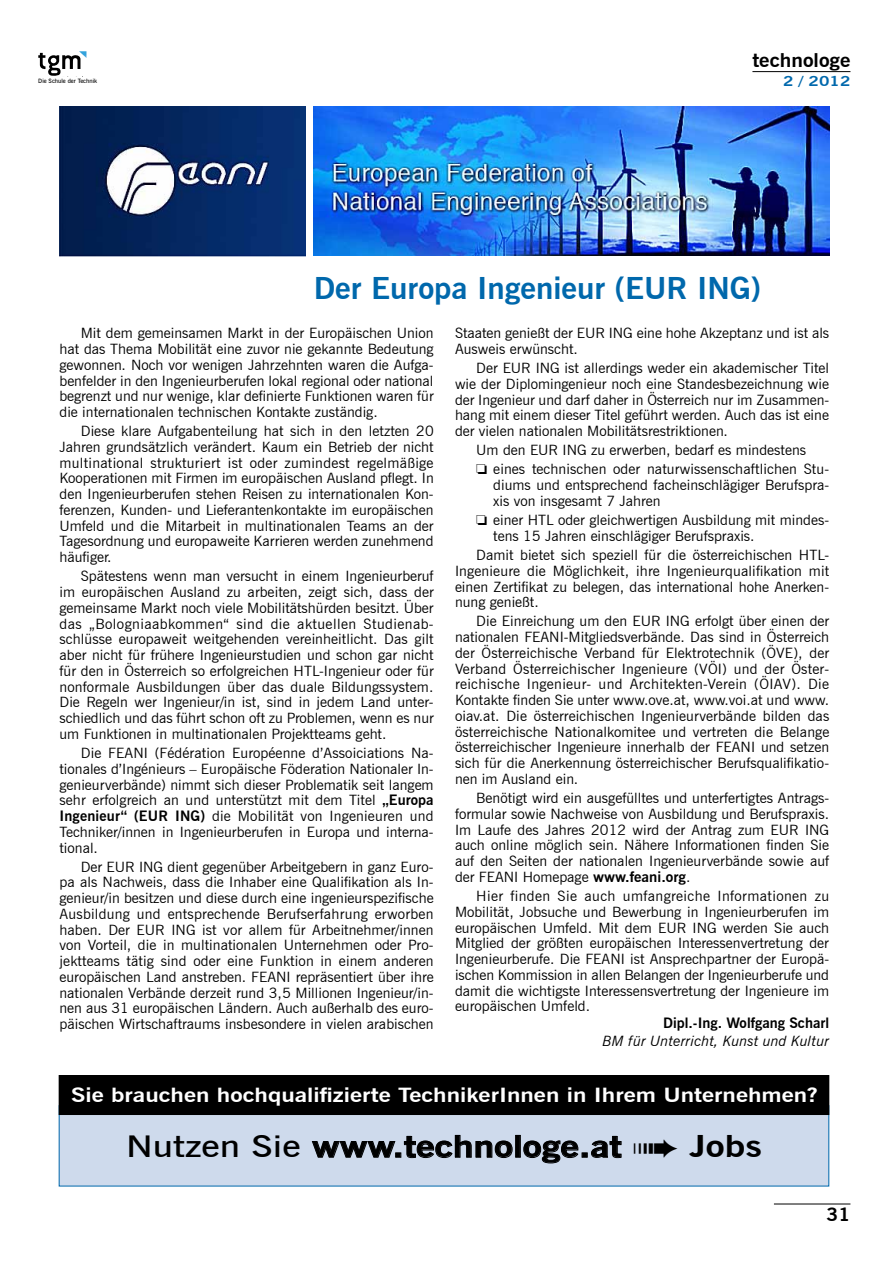
<style>
.page{position:relative;width:893px;height:1263px;background:#fff}
.page>*{position:absolute;margin:0;border:0;box-sizing:border-box;transform-origin:0 0}
.titel{font:700 30px "News Gothic BT";color:#000;scale:1.25 1}
.titel-2{font:700 30px "News Gothic BT";color:#0068ac;scale:1.05 1}
.titel_2_umschlag{font:700 19.5px "News Gothic BT";color:#fff;scale:1.25 1}
.t1{font:700 18.9px "News Gothic BT";color:#000;scale:1.11 1}
.t2{font:700 18px "News Gothic BT";color:#000;scale:1.1 1}
.fließtext{font:14.25px/15.8px "News Gothic BT";color:#000;text-align:justify}
.fließ_punkt{font:14.25px/15.8px "News Gothic BT";color:#000;text-align:justify}
.autor_untertitel_ks{font:italic 14.25px "News Gothic BT";color:#000}
.autor{font:700 14.25px "News Gothic BT";color:#000}
.t3{font:700 13.5px "News Gothic BT";color:#0068ac;scale:1.28 1}
.t4{font:600 6px "News Gothic BT";color:#000}
.s1{font-weight:700}
.s2{font-family:"Dixieland Normal"}
.s3{font-weight:600}
</style>
<div class="page">
<hr style="left:774px;top:1203px;width:76px;height:1px;background:#000">
<hr style="left:752px;top:71px;width:98px;height:1px;background:#000">
<svg style="left:38px;top:51px;width:48px;height:25px"></svg>
<div style="left:59px;top:1106px;width:770px;height:80px;background:#cedaec"></div>
<svg style="left:312px;top:1135px;width:201px;height:24px"></svg>
<div style="left:515px;top:1135px;width:6px;height:22px;border:1px solid #000"></div>
<svg style="left:523px;top:1136px;width:99px;height:27px"></svg>
<div style="left:59px;top:1075px;width:770px;height:39px;background:#000"></div>
<div style="left:59px;top:1075px;width:770px;height:40px;border:1px solid #000"></div>
<img style="left:314px;top:107px;width:515px;height:149px">
<img style="left:60px;top:106px;width:245px;height:150px">
<h3 class="t1" style="left:752px;top:49px;width:90px">technologe</h3>
<p class="t4" style="left:38px;top:77px;width:60px">Die Schule der Technik</p>
<p class="t3" style="left:783px;top:73px;width:54px">2 / 2012</p>
<p class="titel-2" style="left:314px;top:270px;width:428px">Der Europa Ingenieur (EUR ING)</p>
<p class="fließtext" style="left:60px;top:325px;width:376px;text-indent:21px">Mit dem gemeinsamen Markt in der Europäischen Union hat das Thema Mobilität eine zuvor nie gekannte Bedeutung gewonnen. Noch vor wenigen Jahrzehnten waren die Aufga&shy;benfelder in den Ingenieurberufen lokal regional oder national begrenzt und nur wenige, klar definierte Funktionen waren für die internationalen technischen Kontakte zuständig.</p>
<p class="fließtext" style="left:60px;top:423px;width:376px;text-indent:21px">Diese klare Aufgabenteilung hat sich in den letzten 20<br>Jahren grundsätzlich verändert. Kaum ein Betrieb der nicht multinational strukturiert ist oder zumindest regelmäßige Kooperationen mit Firmen im europäischen Ausland pflegt. In den Ingenieurberufen stehen Reisen zu internationalen Kon&shy;ferenzen, Kunden- und Lieferantenkontakte im europäischen Umfeld und die Mitarbeit in multinationalen Teams an der Tagesordnung und europaweite Karrieren werden zunehmend häufiger.</p>
<p class="fließtext" style="left:60px;top:568px;width:376px;text-indent:21px">Spätestens wenn man versucht in einem Ingenieurberuf im europäischen Ausland zu arbeiten, zeigt sich, dass der gemeinsame Markt noch viele Mobilitätshürden besitzt. Über das „Bologniaabkommen“ sind die aktuellen Studienab&shy;schlüsse europaweit weitgehenden vereinheitlicht. Das gilt aber nicht für frühere Ingenieurstudien und schon gar nicht für den in Österreich so erfolgreichen HTL-Ingenieur oder für nonformale Ausbildungen über das duale Bildungssystem.<br>Die Regeln wer Ingenieur/in ist, sind in jedem Land unter&shy;schiedlich und das führt schon oft zu Problemen, wenn es nur um Funktionen in multinationalen Projektteams geht.</p>
<p class="fließtext" style="left:60px;top:745px;width:376px;text-indent:21px">Die FEANI (Fédération Européenne d’Assoiciations Na&shy;tionales d’Ingénieurs – Europäische Föderation Nationaler In&shy;genieurverbände) nimmt sich dieser Problematik seit langem sehr erfolgreich an und unterstützt mit dem Titel <span class="s1">„Europa Ingenieur“ (EUR ING)</span> die Mobilität von Ingenieuren und Techniker/innen in Ingenieurberufen in Europa und interna&shy;tional.</p>
<p class="fließtext" style="left:60px;top:859px;width:376px;text-indent:21px">Der EUR ING dient gegenüber Arbeitgebern in ganz Euro&shy;pa als Nachweis, dass die Inhaber eine Qualifikation als In&shy;genieur/in besitzen und diese durch eine ingenieurspezifische Ausbildung und entsprechende Berufserfahrung erworben haben. Der EUR ING ist vor allem für Arbeitnehmer/innen von Vorteil, die in multinationalen Unternehmen oder Pro&shy;jektteams tätig sind oder eine Funktion in einem anderen europäischen Land anstreben. FEANI repräsentiert über ihre nationalen Verbände derzeit rund 3,5 Millionen Ingenieur/in&shy;nen aus 31 europäischen Ländern. Auch außerhalb des euro&shy;päischen Wirtschaftraums insbesondere in vielen arabischen</p>
<p class="fließtext" style="left:455px;top:325px;width:376px">Staaten genießt der EUR ING eine hohe Akzeptanz und ist als<br>Ausweis erwünscht.</p>
<p class="fließtext" style="left:455px;top:360px;width:376px;text-indent:21px">Der EUR ING ist allerdings weder ein akademischer Titel wie der Diplomingenieur noch eine Standesbezeichnung wie der Ingenieur und darf daher in Österreich nur im Zusammen&shy;hang mit einem dieser Titel geführt werden. Auch das ist eine der vielen nationalen Mobilitätsrestriktionen.</p>
<p class="fließtext" style="left:476px;top:442px;width:331px">Um den EUR ING zu erwerben, bedarf es mindestens</p>
<p class="fließ_punkt" style="left:493px;top:461px;width:337px;text-indent:-17px"><span class="s2">o</span> eines technischen oder naturwissenschaftlichen Stu&shy;diums und entsprechend facheinschlägiger Berufspra&shy;xis von insgesamt 7 Jahren</p>
<p class="fließ_punkt" style="left:493px;top:512px;width:336px;text-indent:-17px"><span class="s2">o</span> einer HTL oder gleichwertigen Ausbildung mit mindes&shy;tens 15 Jahren einschlägiger Berufspraxis.</p>
<p class="fließtext" style="left:455px;top:547px;width:376px;text-indent:21px">Damit bietet sich speziell für die österreichischen HTL-Ingenieure die Möglichkeit, ihre Ingenieurqualifikation mit einen Zertifikat zu belegen, das international hohe Anerken&shy;nung genießt.</p>
<p class="fließtext" style="left:455px;top:613px;width:376px;text-indent:21px">Die Einreichung um den EUR ING erfolgt über einen der nationalen FEANI-Mitgliedsverbände. Das sind in Österreich der Österreichische Verband für Elektrotechnik (ÖVE), der Verband Österreichischer Ingenieure (VÖI) und der Öster&shy;reichische Ingenieur- und Architekten-Verein (ÖIAV). Die Kontakte finden Sie unter www.ove.at, www.voi.at und www. oiav.at. Die österreichischen Ingenieurverbände bilden das österreichische Nationalkomitee und vertreten die Belange österreichischer Ingenieure innerhalb der FEANI und setzen sich für die Anerkennung österreichischer Berufsqualifikatio&shy;nen im Ausland ein.</p>
<p class="fließtext" style="left:455px;top:790px;width:376px;text-indent:21px">Benötigt wird ein ausgefülltes und unterfertigtes Antrags&shy;formular sowie Nachweise von Ausbildung und Berufspraxis.<br>Im Laufe des Jahres 2012 wird der Antrag zum EUR ING auch online möglich sein. Nähere Informationen finden Sie auf den Seiten der nationalen Ingenieurverbände sowie auf der FEANI Homepage <span class="s1">www.feani.org</span>.</p>
<p class="fließtext" style="left:455px;top:888px;width:376px;text-indent:21px">Hier finden Sie auch umfangreiche Informationen zu Mobilität, Jobsuche und Bewerbung in Ingenieurberufen im europäischen Umfeld. Mit dem EUR ING werden Sie auch Mitglied der größten europäischen Interessenvertretung der Ingenieurberufe. Die FEANI ist Ansprechpartner der Europä&shy;ischen Kommission in allen Belangen der Ingenieurberufe und damit die wichtigste Interessensvertretung der Ingenieure im europäischen Umfeld.</p>
<p class="autor" style="left:663px;top:1014px;width:168px">Dipl.-Ing. Wolfgang Scharl</p>
<p class="autor_untertitel_ks" style="left:602px;top:1033px;width:228px">BM für Unterricht, Kunst und Kultur</p>
<p class="titel_2_umschlag" style="left:71px;top:1083px;width:599px">Sie brauchen hochqualifizierte TechnikerInnen in Ihrem Unternehmen?</p>
<p class="titel" style="left:126px;top:1128px;width:510px"><span class="s3">Nutzen Sie</span> www.technologe.at → Jobs</p>
<p class="t2" style="left:826px;top:1204px;width:23px">31</p>
</div>
